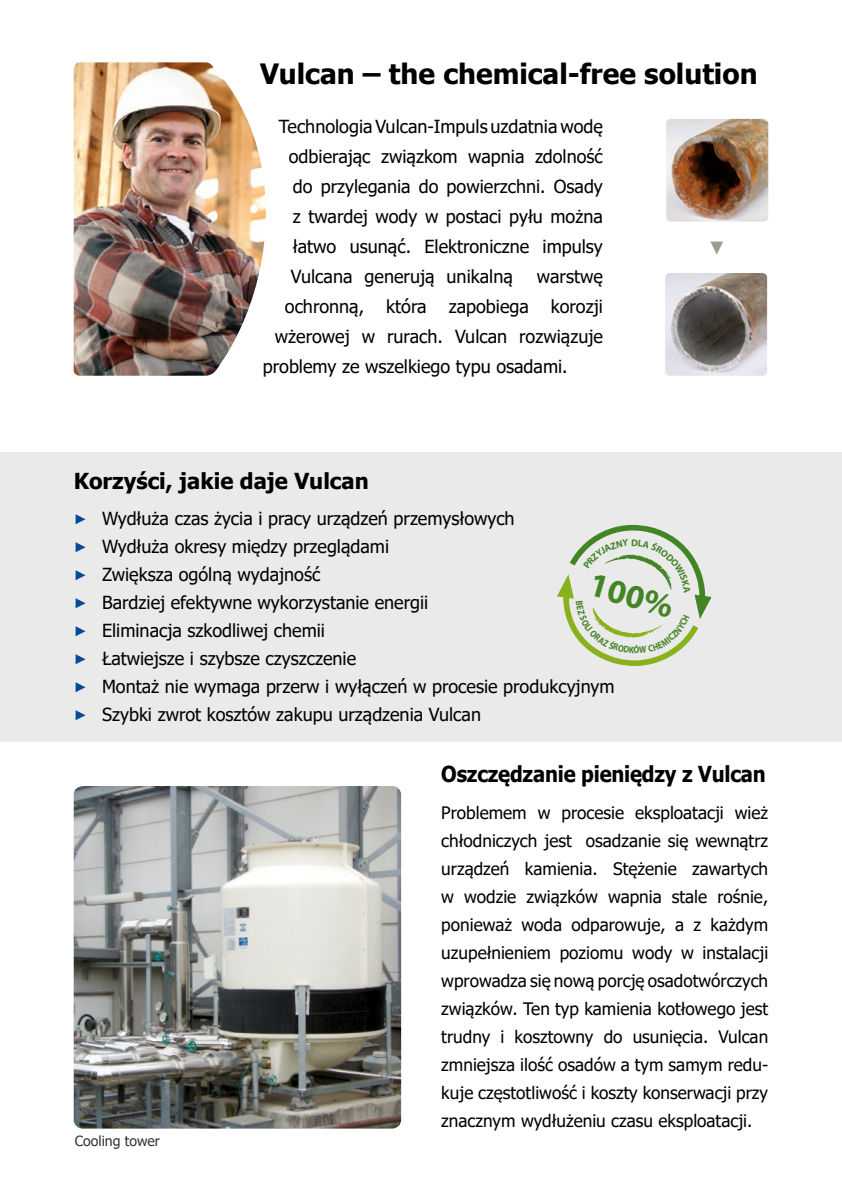
<style>
.page{position:relative;width:842px;height:1191px;background:#fff}
.page>*{position:absolute;margin:0;border:0;box-sizing:border-box;transform-origin:0 0}
.t1{font:700 33.8px "Myriad Pro";color:#4a9228}
.t2{font:700 28px "Tahoma";color:#000}
.t3{font:700 22px "Tahoma";letter-spacing:-.01em;color:#000;scale:.92 1}
.t4{font:700 22px "Tahoma";letter-spacing:-.01em;color:#000}
.t5{font:18px/28px "Tahoma";color:#000}
.t6{font:700 18px "Arial";color:#9d9c93}
.t7{font:17.2px/28px "Tahoma";color:#000;text-align:justify}
.t8{font:14px "Tahoma";color:#333332}
.t9{font:700 9.6px "Myriad Pro";color:#4a9228;scale:.85 1}
.s1{font-family:"Arial";font-size:14px;color:#004a98}
</style>
<div class="page">
<div style="left:0;top:452px;width:842px;height:289px;background:#eaeaea"></div>
<img style="left:665px;top:273px;width:102px;height:103px">
<img style="left:666px;top:119px;width:102px;height:102px">
<img style="left:74px;top:62px;width:192px;height:314px">
<img style="left:74px;top:786px;width:327px;height:342px">
<svg style="left:557px;top:525px;width:155px;height:141px"></svg>
<h2 class="t2" style="left:260px;top:54px;width:499px">Vulcan – the chemical-free solution</h2>
<p class="t5" style="left:289px;top:112px;width:316px;line-height:30px;text-align:justify;text-indent:-10px">Technologia Vulcan-Impuls uzdatnia wodę odbierając związkom wapnia zdolność do przylegania do powierzchni. Osady z twardej wody w postaci pyłu można łatwo usunąć. Elektroniczne impulsy Vulcana generują unikalną</p>
<p class="t5" style="left:537px;top:263px;width:67px">warstwę</p>
<p class="t5" style="left:285px;top:293px;width:320px">ochronną, która zapobiega korozji</p>
<p class="t5" style="left:275px;top:323px;width:330px">wżerowej w rurach. Vulcan rozwiązuje</p>
<p class="t5" style="left:263px;top:353px;width:306px">problemy ze wszelkiego typu osadami.</p>
<p class="t6" style="left:730px;top:238px;width:20px;rotate:90deg">►</p>
<p class="t4" style="left:74px;top:466px;width:297px">Korzyści, jakie daje Vulcan</p>
<p class="t5" style="left:74px;top:506px;width:542px"><span class="s1">►</span> Wydłuża czas życia i pracy urządzeń przemysłowych<br><span class="s1">►</span> Wydłuża okresy między przeglądami<br><span class="s1">►</span> Zwiększa ogólną wydajność<br><span class="s1">►</span> Bardziej efektywne wykorzystanie energii<br><span class="s1">►</span> Eliminacja szkodliwej chemii<br><span class="s1">►</span> Łatwiejsze i szybsze czyszczenie<br><span class="s1">►</span> Montaż nie wymaga przerw i wyłączeń w procesie produkcyjnym <span class="s1">►</span> Szybki zwrot kosztów zakupu urządzenia Vulcan</p>
<h1 class="t1" style="left:596px;top:562px;width:87px;rotate:16deg">100%</h1>
<p class="t9" style="left:634px;top:643px;width:8px">Ó</p>
<p class="t8" style="left:75px;top:1132px;width:87px">Cooling tower</p>
<p class="t3" style="left:441px;top:758px;width:354px">Oszczędzanie pieniędzy z Vulcan</p>
<p class="t7" style="left:441px;top:799px;width:328px">Problemem w procesie eksploatacji wież chłodniczych jest osadzanie się wewnątrz urządzeń kamienia. Stężenie zawartych w wodzie związków wapnia stale rośnie, ponieważ woda odparowuje, a z każdym uzupełnieniem poziomu wody w instalacji wprowadza się nową porcję osadotwórczych związków. Ten typ kamienia kotłowego jest trudny i kosztowny do usunięcia. Vulcan zmniejsza ilość osadów a tym samym redu&shy;kuje częstotliwość i koszty konserwacji przy znacznym wydłużeniu czasu eksploatacji.</p>
</div>
